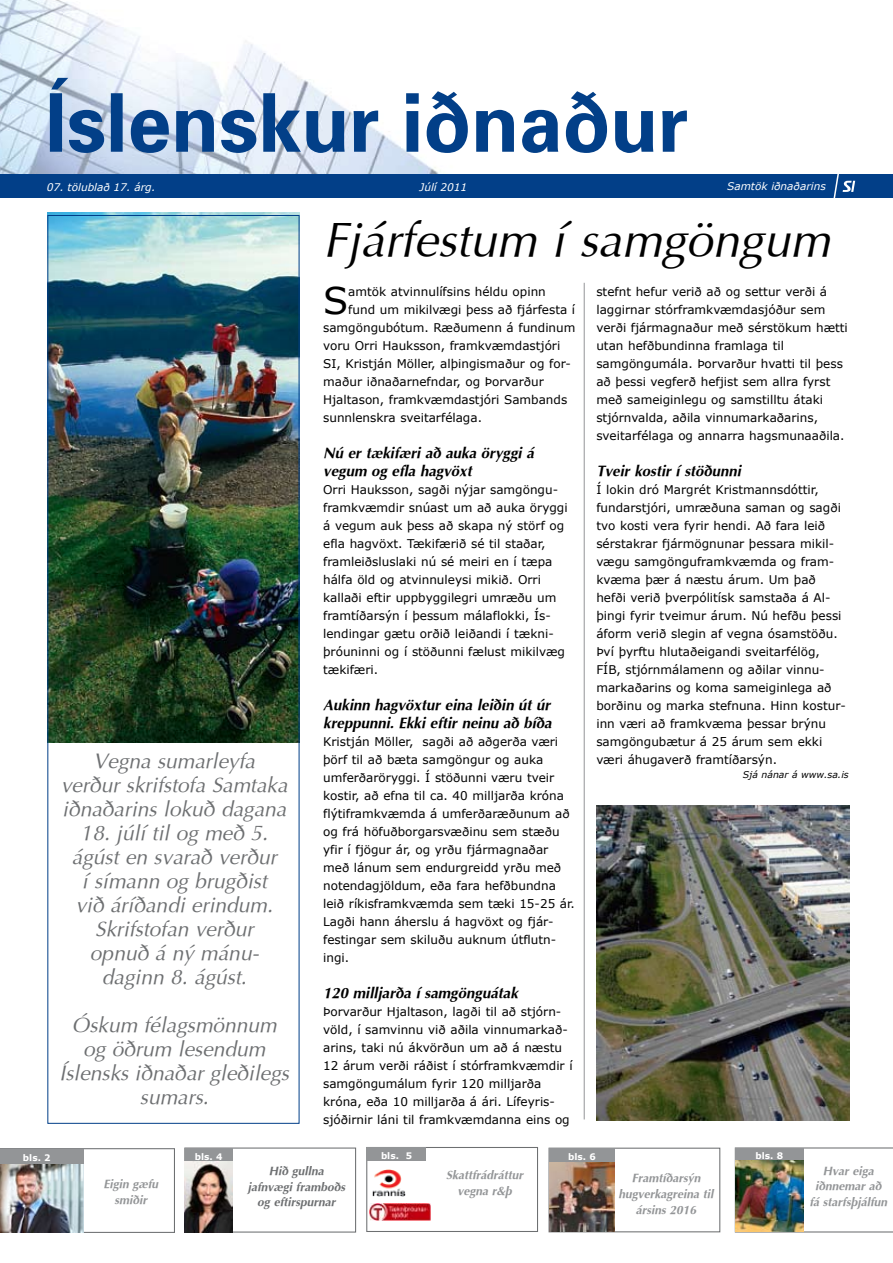
<style>
.page{position:relative;width:893px;height:1263px;background:#fff}
.page>*{position:absolute;margin:0;border:0;box-sizing:border-box;transform-origin:0 0}
.t1{font:italic 48px "Optima";color:#000}
.t2{font:36.75px "Verdana";color:#000}
.t3{font:italic 21px/24px "Optima";color:#6d6f71;text-align:center}
.t4{font:italic 700 15px/18px "Optima";color:#000}
.t5{font:12px/18px "Verdana";color:#000}
.t6{font:italic 700 12px/15.8px "Optima";color:#939597;text-align:center}
.t7{font:italic 700 12px/15.8px "Optima";color:#6d6f71;text-align:center}
.t8{font:italic 10.5px "Verdana";color:#fff}
.t9{font:italic 9.3px "Verdana";color:#000}
.t10{font:700 9px "Verdana";color:#fff}
</style>
<div class="page">
<div style="left:549px;top:1148px;width:171px;height:84px;border:1px solid #6d6f71"></div>
<img style="left:0;top:0;width:505px;height:175px">
<div style="left:0;top:175px;width:893px;height:23px;background:#023f88"></div>
<svg style="left:832px;top:174px;width:23px;height:24px"></svg>
<svg style="left:50px;top:78px;width:637px;height:75px"></svg>
<svg style="left:0;top:1148px;width:175px;height:85px"></svg>
<div style="left:0;top:1149px;width:84px;height:15px;background:#939597"></div>
<svg style="left:735px;top:1147px;width:158px;height:85px"></svg>
<div style="left:184px;top:1147px;width:172px;height:85px;border:1px solid #6d6f71"></div>
<div style="left:185px;top:1148px;width:47px;height:13px;background:#939597"></div>
<div style="left:366px;top:1147px;width:172px;height:85px;border:1px solid #6d6f71"></div>
<div style="left:367px;top:1148px;width:59px;height:13px;background:#939597"></div>
<div style="left:549px;top:1148px;width:66px;height:15px;background:#939597"></div>
<div style="left:735px;top:1148px;width:68px;height:13px;background:#939597"></div>
<hr style="left:584px;top:283px;width:1px;height:836px;background:#939597">
<img style="left:48px;top:213px;width:252px;height:529px">
<img style="left:596px;top:806px;width:253px;height:315px">
<div style="left:47px;top:215px;width:252px;height:909px;border:1px solid #003e88"></div>
<img style="left:0;top:1164px;width:84px;height:69px">
<img style="left:372px;top:1170px;width:34px;height:27px">
<img style="left:370px;top:1203px;width:61px;height:18px">
<img style="left:185px;top:1161px;width:47px;height:71px">
<img style="left:549px;top:1162px;width:66px;height:69px">
<img style="left:736px;top:1161px;width:67px;height:71px">
<p class="t8" style="left:47px;top:180px;width:110px">07. tölublað 17. árg.</p>
<p class="t8" style="left:420px;top:180px;width:49px">Júlí 2011</p>
<p class="t8" style="left:727px;top:179px;width:100px">Samtök iðnaðarins</p>
<h3 class="t3" style="left:61px;top:749px;width:228px">Vegna sumarleyfa<br>verður skrifstofa Samtaka iðnaðarins lokuð dagana</h3>
<h3 class="t3" style="left:72px;top:821px;width:206px">18. júlí til og með 5. ágúst en svarað verður í símann og brugðist við áríðandi erindum.<br>Skrifstofan verður opnuð á ný mánu&shy;daginn 8. ágúst.</h3>
<h3 class="t3" style="left:60px;top:1013px;width:231px">Óskum félagsmönnum og öðrum lesendum<br>Íslensks iðnaðar gleðilegs sumars.</h3>
<h1 class="t1" style="left:323px;top:212px;width:508px">Fjárfestum í samgöngum</h1>
<h2 class="t2" style="left:323px;top:277px;width:27px">S</h2>
<p class="t5" style="left:348px;top:282px;width:199px">amtök atvinnulífsins héldu opinn</p>
<p class="t5" style="left:348px;top:300px;width:228px">fund um mikilvægi þess að fjárfesta í</p>
<p class="t5" style="left:323px;top:318px;width:254px">samgöngubótum. Ræðumenn á fundinum</p>
<p class="t5" style="left:323px;top:336px;width:239px">voru Orri Hauksson, framkvæmdastjóri</p>
<p class="t5" style="left:323px;top:354px;width:249px">SI, Kristján Möller, alþingismaður og for-</p>
<p class="t5" style="left:323px;top:372px;width:222px">maður iðnaðarnefndar, og Þorvarður</p>
<p class="t5" style="left:323px;top:390px;width:246px">Hjaltason, framkvæmdastjóri Sambands</p>
<p class="t5" style="left:323px;top:408px;width:160px">sunnlenskra sveitarfélaga.</p>
<p class="t4" style="left:323px;top:444px;width:212px">Nú er tækifæri að auka öryggi á vegum og efla hagvöxt</p>
<p class="t5" style="left:323px;top:480px;width:246px">Orri Hauksson, sagði nýjar samgöngu&shy;framkvæmdir snúast um að auka öryggi á vegum auk þess að skapa ný störf og efla hagvöxt. Tækifærið sé til staðar, framleiðsluslaki nú sé meiri en í tæpa hálfa öld og atvinnuleysi mikið. Orri kallaði eftir uppbyggilegri umræðu um framtíðarsýn í þessum málaflokki, Ís&shy;lendingar gætu orðið leiðandi í tækni&shy;þróuninni og í stöðunni fælust mikilvæg tækifæri.</p>
<p class="t4" style="left:323px;top:696px;width:230px">Aukinn hagvöxtur eina leiðin út úr kreppunni. Ekki eftir neinu að bíða</p>
<p class="t5" style="left:323px;top:732px;width:253px">Kristján Möller, sagði að aðgerða væri þörf til að bæta samgöngur og auka umferðaröryggi. Í stöðunni væru tveir kostir, að efna til ca. 40 milljarða króna flýtiframkvæmda á umferðaræðunum að og frá höfuðborgarsvæðinu sem stæðu yfir í fjögur ár, og yrðu fjármagnaðar með lánum sem endurgreidd yrðu með notendagjöldum, eða fara hefðbundna leið ríkisframkvæmda sem tæki 15-25 ár.<br>Lagði hann áherslu á hagvöxt og fjár&shy;festingar sem skiluðu auknum útflutn&shy;ingi.</p>
<p class="t4" style="left:323px;top:984px;width:196px">120 milljarða í samgönguátak</p>
<p class="t5" style="left:323px;top:1002px;width:251px">Þorvarður Hjaltason, lagði til að stjórn&shy;völd, í samvinnu við aðila vinnumarkað&shy;arins, taki nú ákvörðun um að á næstu 12 árum verði ráðist í stórframkvæmdir í samgöngumálum fyrir 120 milljarða króna, eða 10 milljarða á ári. Lífeyris&shy;sjóðirnir láni til framkvæmdanna eins og</p>
<p class="t5" style="left:596px;top:282px;width:253px">stefnt hefur verið að og settur verði á laggirnar stórframkvæmdasjóður sem verði fjármagnaður með sérstökum hætti utan hefðbundinna framlaga til samgöngumála. Þorvarður hvatti til þess að þessi vegferð hefjist sem allra fyrst með sameiginlegu og samstilltu átaki stjórnvalda, aðila vinnumarkaðarins, sveitarfélaga og annarra hagsmunaaðila.</p>
<p class="t4" style="left:596px;top:462px;width:146px">Tveir kostir í stöðunni</p>
<p class="t5" style="left:596px;top:480px;width:251px">Í lokin dró Margrét Kristmannsdóttir, fundarstjóri, umræðuna saman og sagði tvo kosti vera fyrir hendi. Að fara leið sérstakrar fjármögnunar þessara mikil&shy;vægu samgönguframkvæmda og fram&shy;kvæma þær á næstu árum. Um það hefði verið þverpólitísk samstaða á Al&shy;þingi fyrir tveimur árum. Nú hefðu þessi áform verið slegin af vegna ósamstöðu.<br>Því þyrftu hlutaðeigandi sveitarfélög, FÍB, stjórnmálamenn og aðilar vinnu&shy;markaðarins og koma sameiginlega að borðinu og marka stefnuna. Hinn kostur&shy;inn væri að framkvæma þessar brýnu samgöngubætur á 25 árum sem ekki væri áhugaverð framtíðarsýn.</p>
<p class="t9" style="left:743px;top:769px;width:107px">Sjá nánar á www.sa.is</p>
<p class="t10" style="left:23px;top:1152px;width:29px">bls. 2</p>
<p class="t10" style="left:195px;top:1150px;width:29px">bls. 4</p>
<p class="t10" style="left:381px;top:1150px;width:33px">bls. 5</p>
<p class="t10" style="left:568px;top:1151px;width:29px">bls. 6</p>
<p class="t10" style="left:755px;top:1150px;width:29px">bls. 8</p>
<p class="t6" style="left:446px;top:1167px;width:79px">Skattfrádráttur vegna r&amp;þ</p>
<p class="t6" style="left:809px;top:1163px;width:79px">Hvar eiga iðnnemar að fá starfsþjálfun</p>
<p class="t7" style="left:248px;top:1163px;width:99px">Hið gullna jafnvægi framboðs og eftirspurnar</p>
<p class="t6" style="left:619px;top:1170px;width:97px">Framtíðarsýn hugverkagreina til ársins 2016</p>
<p class="t6" style="left:103px;top:1176px;width:56px">Eigin gæfu smiðir</p>
</div>
